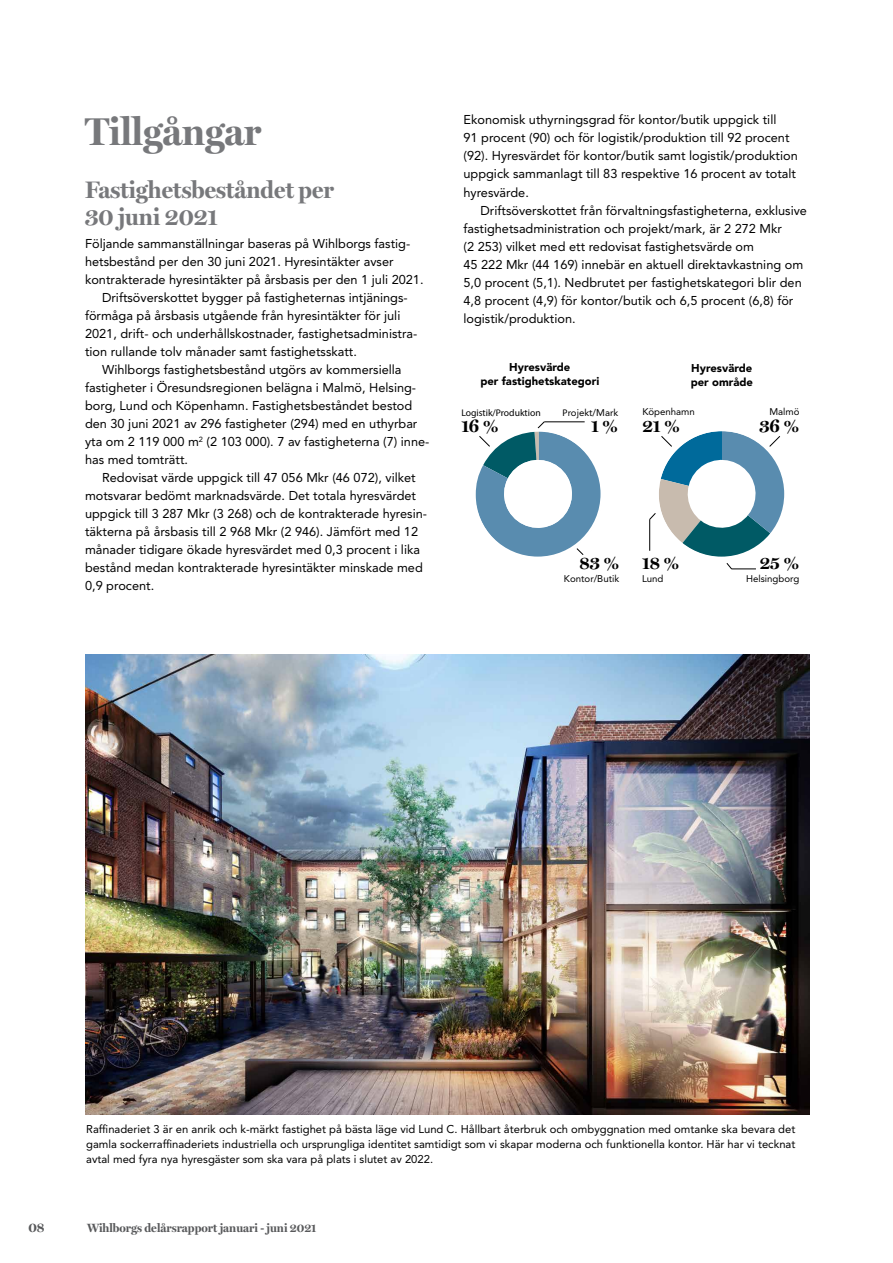
<style>
.page{position:relative;width:893px;height:1263px;background:#fff}
.page>*{position:absolute;margin:0;border:0;box-sizing:border-box;transform-origin:0 0}
.t1{font:700 39px "Miller Display";color:#77787b}
.t2{font:700 24px/27px "Miller Display";color:#77787b}
.t3{font:700 18px "Miller Display";color:#000}
.t4{font:700 13.5px "Miller Display";color:#58595b}
.t5{font:12.75px/18px "Avenir LT Std";color:#000}
.t6{font:700 12px "Miller Display";color:#58595b}
.t7{font:11.25px/15px "Avenir LT Std";color:#000;text-align:justify}
.t8{font:900 11.25px/14.1px "Avenir LT Std";color:#000;text-align:center}
.t9{font:900 10.35px/12.5px "Avenir LT Std";color:#000;text-align:center}
.t10{font:9.6px "Avenir LT Std";color:#000}
.t11{font:9.6px "Seconda Soft";color:#000}
.s1{font-family:"Seconda Soft"}
</style>
<div class="page">
<img style="left:85px;top:655px;width:724px;height:459px">
<svg style="left:475px;top:421px;width:126px;height:136px"></svg>
<svg style="left:649px;top:431px;width:136px;height:139px"></svg>
<h1 class="t1" style="left:85px;top:109px;width:178px">Tillgångar</h1>
<h2 class="t2" style="left:85px;top:177px;width:250px">Fastighetsbeståndet per<br>30 juni 2021</h2>
<p class="t5" style="left:85px;top:235px;width:326px">Följande sammanställningar baseras på Wihlborgs fastig-</p>
<p class="t5" style="left:85px;top:253px;width:310px">hetsbestånd per den 30 juni 2021. Hyresintäkter avser</p>
<p class="t5" style="left:85px;top:271px;width:340px">kontrakterade hyresintäkter på årsbasis per den 1 juli 2021.</p>
<p class="t5" style="left:102px;top:289px;width:306px">Driftsöverskottet bygger på fastigheternas intjänings-</p>
<p class="t5" style="left:85px;top:307px;width:317px">förmåga på årsbasis utgående från hyresintäkter för juli</p>
<p class="t5" style="left:85px;top:325px;width:334px">2021, drift- och underhållskostnader, fastighetsadministra-</p>
<p class="t5" style="left:85px;top:343px;width:273px">tion rullande tolv månader samt fastighetsskatt.</p>
<p class="t5" style="left:102px;top:361px;width:301px">Wihlborgs fastighetsbestånd utgörs av kommersiella</p>
<p class="t5" style="left:85px;top:379px;width:333px">fastigheter i Öresundsregionen belägna i Malmö, Helsing-</p>
<p class="t5" style="left:85px;top:397px;width:329px">borg, Lund och Köpenhamn. Fastighetsbeståndet bestod</p>
<p class="t5" style="left:85px;top:415px;width:334px">den 30 juni 2021 av 296 fastigheter (294) med en uthyrbar</p>
<p class="t5" style="left:85px;top:433px;width:346px">yta om 2 119 000 m<sup>2</sup> (2 103 000). 7 av fastigheterna (7) inne-</p>
<p class="t5" style="left:85px;top:451px;width:105px">has med tomträtt.</p>
<p class="t5" style="left:102px;top:469px;width:315px">Redovisat värde uppgick till 47 056 Mkr (46 072), vilket</p>
<p class="t5" style="left:85px;top:487px;width:333px">motsvarar bedömt marknadsvärde. Det totala hyresvärdet</p>
<p class="t5" style="left:85px;top:505px;width:344px">uppgick till 3 287 Mkr (3 268) och de kontrakterade hyresin-</p>
<p class="t5" style="left:85px;top:523px;width:335px">täkterna på årsbasis till 2 968 Mkr (2 946). Jämfört med 12</p>
<p class="t5" style="left:85px;top:541px;width:336px">månader tidigare ökade hyresvärdet med 0,3 procent i lika</p>
<p class="t5" style="left:85px;top:559px;width:339px">bestånd medan kontrakterade hyresintäkter minskade med</p>
<p class="t5" style="left:85px;top:577px;width:71px">0,9 procent.</p>
<p class="t5" style="left:463px;top:111px;width:336px">Ekonomisk uthyrningsgrad för kontor/butik uppgick till<br>91 procent (90) och för logistik/produktion till 92 procent (92). Hyresvärdet för kontor/butik samt logistik/produktion uppgick sammanlagt till 83 respektive 16 procent av totalt hyresvärde.</p>
<p class="t5" style="left:463px;top:201px;width:345px;text-indent:17px">Driftsöverskottet från förvaltningsfastigheterna, exklusive fastighetsadministration och projekt/mark, är 2 272 Mkr<br>(2 253) vilket med ett redovisat fastighetsvärde om<br>45 222 Mkr (44 169) innebär en aktuell direktavkastning om 5,0 procent (5,1). Nedbrutet per fastighetskategori blir den 4,8 procent (4,9) för kontor/butik och 6,5 procent (6,8) för logistik/produktion.</p>
<p class="t8" style="left:480px;top:360px;width:120px">Hyresvärde<br>per fastighetskategori</p>
<p class="t8" style="left:691px;top:361px;width:64px;text-align:left">Hyresvärde per område</p>
<p class="t10" style="left:563px;top:407px;width:57px"><span class="s1">P</span>rojekt/Mark</p>
<h3 class="t3" style="left:591px;top:416px;width:29px">1 %</h3>
<p class="t9" style="left:484px;top:362px;width:111px">Hyresvärde<br>per fastighetskategori</p>
<p class="t9" style="left:693px;top:362px;width:59px;text-align:left">Hyresvärde per område</p>
<p class="t10" style="left:769px;top:406px;width:32px">Malmö</p>
<h3 class="t3" style="left:759px;top:415px;width:41px">36 %</h3>
<p class="t10" style="left:642px;top:406px;width:54px">Köpenhamn</p>
<h3 class="t3" style="left:642px;top:415px;width:39px">21 %</h3>
<p class="t11" style="left:461px;top:406px;width:81px">Logistik/Produktion</p>
<h3 class="t3" style="left:461px;top:416px;width:39px">16 %</h3>
<h3 class="t3" style="left:580px;top:553px;width:41px">83 %</h3>
<p class="t10" style="left:564px;top:573px;width:57px">Kontor/Butik</p>
<h3 class="t3" style="left:642px;top:553px;width:39px">18 %</h3>
<p class="t10" style="left:642px;top:573px;width:23px">Lund</p>
<h3 class="t3" style="left:760px;top:553px;width:41px">25 %</h3>
<p class="t10" style="left:746px;top:573px;width:55px">Helsingborg</p>
<p class="t7" style="left:86px;top:1122px;width:711px">Raffinaderiet 3 är en anrik och k-märkt fastighet på bästa läge vid Lund C. Hållbart återbruk och ombyggnation med omtanke ska bevara det gamla sockerraffinaderiets industriella och ursprungliga identitet samtidigt som vi skapar moderna och funktionella kontor. Här har vi tecknat avtal med fyra nya hyresgäster som ska vara på plats i slutet av 2022.</p>
<p class="t4" style="left:28px;top:1220px;width:18px">08</p>
<p class="t6" style="left:87px;top:1221px;width:231px">Wihlborgs delårsrapport januari - juni 2021</p>
</div>
